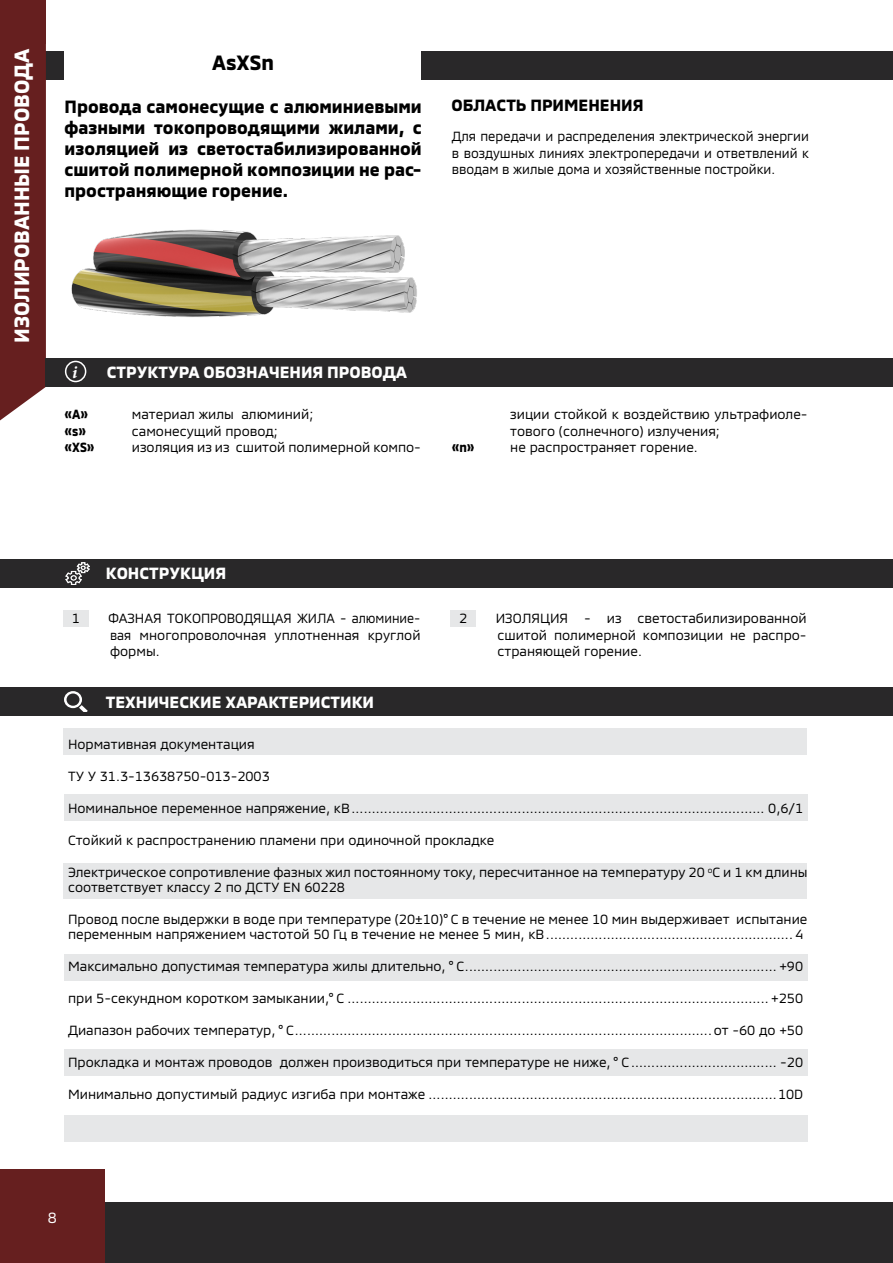
<style>
.page{position:relative;width:893px;height:1263px;background:#fff}
.page>*{position:absolute;margin:0;border:0;box-sizing:border-box;transform-origin:0 0}
.t1{font:700 21px "MMCOFFICE";color:#fff}
.t2{font:700 21px "MMCOFFICE";color:#000}
.t3{font:700 18px/21px "MMCOFFICE";color:#000;text-align:justify}
.t4{font:italic 700 18px "Minion Pro";color:#fff}
.t5{font:700 16.5px "MMCOFFICE";color:#fff}
.t6{font:700 16.5px "MMCOFFICE";color:#000}
.t7{font:15px "MMCOFFICE";color:#fff}
.t8{font:13.5px/16.5px "MMCOFFICE";color:#000}
.t9{font:13.5px/16.5px "MMCOFFICE";color:#000;text-align:justify;scale:.96 1}
.t10{font:700 13.5px/16.5px "MMCOFFICE";color:#000;scale:.9 1}
</style>
<div class="page">
<div style="left:11px;top:1202px;width:882px;height:61px;background:#292829"></div>
<hr style="left:892px;top:1202px;width:1px;height:61px;background:#661f1f">
<div style="left:0;top:1168px;width:105px;height:95px;background:#661f1f"></div>
<div style="left:0;top:51px;width:893px;height:29px;background:#292829"></div>
<div style="left:0;top:44px;width:46px;height:377px;background:#661f1f"></div>
<div style="left:0;top:0;width:46px;height:44px;background:#661f1f"></div>
<div style="left:64px;top:794px;width:743px;height:27px;background:#e6e7e8"></div>
<div style="left:63px;top:728px;width:744px;height:27px;background:#e6e7e8"></div>
<div style="left:64px;top:954px;width:743px;height:26px;background:#e6e7e8"></div>
<div style="left:64px;top:1049px;width:743px;height:26px;background:#e6e7e8"></div>
<div style="left:64px;top:1116px;width:743px;height:26px;background:#e6e7e8"></div>
<div style="left:63px;top:863px;width:744px;height:35px;background:#e6e7e8"></div>
<div style="left:451px;top:610px;width:25px;height:17px;background:#e6e7e8"></div>
<div style="left:65px;top:48px;width:356px;height:35px;background:#fff"></div>
<div style="left:64px;top:610px;width:25px;height:17px;background:#e6e7e8"></div>
<img style="left:71px;top:229px;width:346px;height:88px">
<div style="left:0;top:559px;width:893px;height:29px;background:#292829"></div>
<img style="left:65px;top:562px;width:24px;height:23px">
<div style="left:46px;top:358px;width:847px;height:28px;background:#292829"></div>
<div style="left:65px;top:361px;width:21px;height:21px;border:2px solid #fff;border-radius:50%"></div>
<div style="left:0;top:687px;width:893px;height:29px;background:#292829"></div>
<svg style="left:64px;top:691px;width:24px;height:21px"></svg>
<h1 class="t1" style="left:5px;top:343px;width:295px;rotate:-90deg">ИЗОЛИРОВАННЫЕ ПРОВОДА</h1>
<h1 class="t2" style="left:212px;top:46px;width:63px">AsXSn</h1>
<h2 class="t3" style="left:65px;top:94px;width:359px">Провода самонесущие с алюминиевыми фазными токопроводящими жилами, с изоляцией из светостабилизированной сшитой полимерной композиции не рас&shy;пространяющие горение.</h2>
<p class="t6" style="left:451px;top:92px;width:194px">ОБЛАСТЬ ПРИМЕНЕНИЯ</p>
<p class="t9" style="left:452px;top:127px;width:374px">Для передачи и распределения электрической энергии в воздушных линиях электропередачи и ответвлений к вводам в жилые дома и хозяйственные постройки.</p>
<h2 class="t4" style="left:72px;top:360px;width:7px">і</h2>
<p class="t5" style="left:107px;top:359px;width:302px">СТРУКТУРА ОБОЗНАЧЕНИЯ ПРОВОДА</p>
<p class="t10" style="left:65px;top:405px;width:35px">«А» «s» «XS»</p>
<p class="t8" style="left:132px;top:405px;width:291px">материал жилы алюминий;<br>самонесущий провод;<br>изоляция из из сшитой полимерной компо-</p>
<p class="t8" style="left:510px;top:405px;width:299px">зиции стойкой к воздействию ультрафиоле&shy;тового (солнечного) излучения;<br>не распространяет горение.</p>
<p class="t10" style="left:452px;top:438px;width:27px">«n»</p>
<p class="t5" style="left:106px;top:560px;width:122px">КОНСТРУКЦИЯ</p>
<p class="t8" style="left:72px;top:609px;width:10px">1</p>
<p class="t8" style="left:108px;top:609px;width:314px;text-align:justify">ФАЗНАЯ ТОКОПРОВОДЯЩАЯ ЖИЛА - алюминие&shy;вая многопроволочная уплотненная круглой формы.</p>
<p class="t5" style="left:106px;top:689px;width:270px">ТЕХНИЧЕСКИЕ ХАРАКТЕРИСТИКИ</p>
<p class="t8" style="left:459px;top:609px;width:10px">2</p>
<p class="t8" style="left:496px;top:609px;width:312px;text-align:justify">ИЗОЛЯЦИЯ - из светостабилизированной сшитой полимерной композиции не распро&shy;страняющей горение.</p>
<p class="t8" style="left:68px;top:734px;width:188px">Нормативная документация</p>
<p class="t8" style="left:68px;top:766px;width:203px">ТУ У 31.3-13638750-013-2003</p>
<p class="t8" style="left:68px;top:798px;width:736px">Номинальное переменное напряжение, кВ...................................................................................................... 0,6/1</p>
<p class="t8" style="left:68px;top:830px;width:428px">Стойкий к распространению пламени при одиночной прокладке</p>
<p class="t8" style="left:68px;top:863px;width:741px;line-height:15px">Электрическое сопротивление фазных жил постоянному току, пересчитанное на температуру 20 <sup>о</sup>С и 1 км длины соответствует классу 2 по ДСТУ EN 60228</p>
<p class="t8" style="left:68px;top:910px;width:741px;line-height:15px">Провод после выдержки в воде при температуре (20±10)° С в течение не менее 10 мин выдерживает испытание переменным напряжением частотой 50 Гц в течение не менее 5 мин, кВ.............................................................4</p>
<p class="t8" style="left:68px;top:956px;width:737px">Максимально допустимая температура жилы длительно, ° С............................................................................. +90</p>
<p class="t8" style="left:68px;top:988px;width:736px">при 5-секундном коротком замыкании,° С ........................................................................................................ +250</p>
<p class="t8" style="left:68px;top:1020px;width:736px">Диапазон рабочих температур, ° С.......................................................................................................от -60 до +50</p>
<p class="t8" style="left:68px;top:1052px;width:736px">Прокладка и монтаж проводов должен производиться при температуре не ниже, ° С.................................... -20</p>
<p class="t8" style="left:68px;top:1084px;width:737px">Минимально допустимый радиус изгиба при монтаже ......................................................................................10D</p>
<p class="t7" style="left:48px;top:1206px;width:11px">8</p>
</div>
